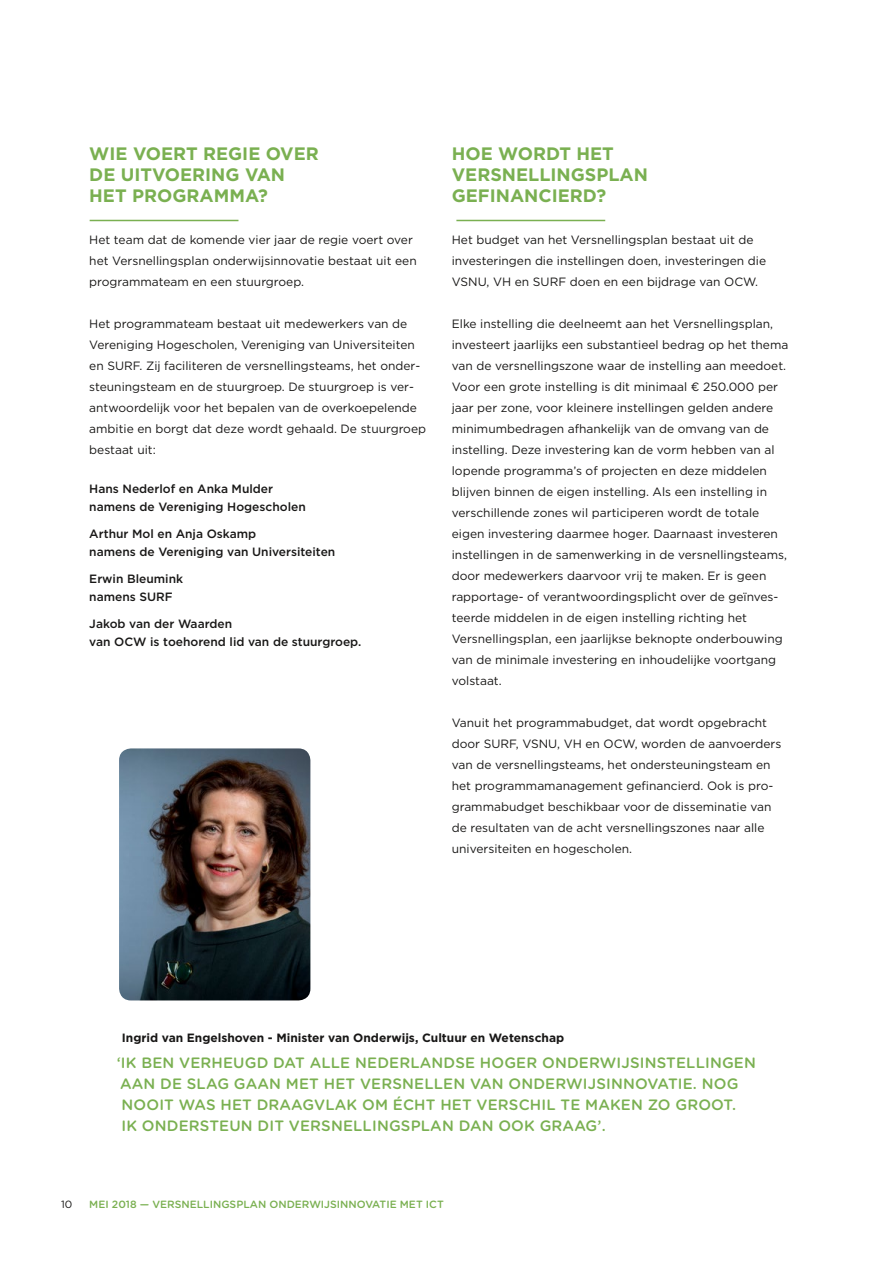
<style>
.page{position:relative;width:893px;height:1263px;background:#fff}
.page>*{position:absolute;margin:0;border:0;box-sizing:border-box;transform-origin:0 0}
.t1{font:700 18px/21px "Gotham";color:#7ab051}
.t2{font:500 15px/21px "Gotham Rounded";letter-spacing:.01em;color:#7ab051}
.t3{font:12px/21px "Gotham";color:#181716}
.t4{font:500 12px/18px "Gotham";color:#181716}
.t5{font:700 12px "Gotham";color:#181716}
.t6{font:500 10.5px "Gotham Rounded";color:#7ab051}
.t7{font:10.5px "Gotham Rounded";color:#181716}
</style>
<div class="page">
<hr style="left:90px;top:220px;width:148px;height:1px;background:#7ab051">
<hr style="left:456px;top:220px;width:149px;height:1px;background:#7ab051">
<img style="left:119px;top:748px;width:191px;height:252px">
<h1 class="t1" style="left:89px;top:143px;width:231px">WIE VOERT REGIE OVER<br>DE UITVOERING VAN<br>HET PROGRAMMA?</h1>
<p class="t3" style="left:89px;top:229px;width:329px">Het team dat de komende vier jaar de regie voert over het Versnellingsplan onderwijsinnovatie bestaat uit een programmateam en een stuurgroep.</p>
<p class="t3" style="left:89px;top:313px;width:338px">Het programmateam bestaat uit medewerkers van de Vereniging Hogescholen, Vereniging van Universiteiten en SURF. Zij faciliteren de versnellingsteams, het onder&shy;steuningsteam en de stuurgroep. De stuurgroep is ver&shy;antwoordelijk voor het bepalen van de overkoepelende ambitie en borgt dat deze wordt gehaald. De stuurgroep bestaat uit:</p>
<p class="t4" style="left:89px;top:480px;width:218px">Hans Nederlof en Anka Mulder namens de Vereniging Hogescholen</p>
<p class="t4" style="left:89px;top:525px;width:248px">Arthur Mol en Anja Oskamp<br>namens de Vereniging van Universiteiten</p>
<p class="t4" style="left:89px;top:570px;width:95px">Erwin Bleumink namens SURF</p>
<p class="t4" style="left:89px;top:615px;width:274px">Jakob van der Waarden<br>van OCW is toehorend lid van de stuurgroep.</p>
<h1 class="t1" style="left:452px;top:143px;width:198px">HOE WORDT HET<br>VERSNELLINGSPLAN<br>GEFINANCIERD?</h1>
<p class="t3" style="left:452px;top:229px;width:316px">Het budget van het Versnellingsplan bestaat uit de investeringen die instellingen doen, investeringen die<br>VSNU, VH en SURF doen en een bijdrage van OCW.</p>
<p class="t3" style="left:452px;top:313px;width:338px">Elke instelling die deelneemt aan het Versnellingsplan, investeert jaarlijks een substantieel bedrag op het thema van de versnellingszone waar de instelling aan meedoet.<br>Voor een grote instelling is dit minimaal € 250.000 per jaar per zone, voor kleinere instellingen gelden andere minimumbedragen afhankelijk van de omvang van de instelling. Deze investering kan de vorm hebben van al lopende programma’s of projecten en deze middelen blijven binnen de eigen instelling. Als een instelling in verschillende zones wil participeren wordt de totale eigen investering daarmee hoger. Daarnaast investeren instellingen in de samenwerking in de versnellingsteams, door medewerkers daarvoor vrij te maken. Er is geen rapportage- of verantwoordingsplicht over de geïnves&shy;teerde middelen in de eigen instelling richting het Versnellingsplan, een jaarlijkse beknopte onderbouwing van de minimale investering en inhoudelijke voortgang volstaat.</p>
<p class="t3" style="left:452px;top:712px;width:331px">Vanuit het programmabudget, dat wordt opgebracht door SURF, VSNU, VH en OCW, worden de aanvoerders van de versnellingsteams, het ondersteuningsteam en het programmamanagement gefinancierd. Ook is pro&shy;grammabudget beschikbaar voor de disseminatie van de resultaten van de acht versnellingszones naar alle universiteiten en hogescholen.</p>
<p class="t5" style="left:122px;top:1030px;width:444px">Ingrid van Engelshoven - Minister van Onderwijs, Cultuur en Wetenschap</p>
<p class="t2" style="left:117px;top:1051px;width:641px">‘IK BEN VERHEUGD DAT ALLE NEDERLANDSE HOGER ONDERWIJSINSTELLINGEN AAN DE SLAG GAAN MET HET VERSNELLEN VAN ONDERWIJSINNOVATIE. NOG NOOIT WAS HET DRAAGVLAK OM ÉCHT HET VERSCHIL TE MAKEN ZO GROOT.<br>IK ONDERSTEUN DIT VERSNELLINGSPLAN DAN OOK GRAAG’.</p>
<p class="t7" style="left:61px;top:1197px;width:13px">10</p>
<p class="t6" style="left:89px;top:1196px;width:356px">MEI 2018 — VERSNELLINGSPLAN ONDERWIJSINNOVATIE MET ICT</p>
</div>
